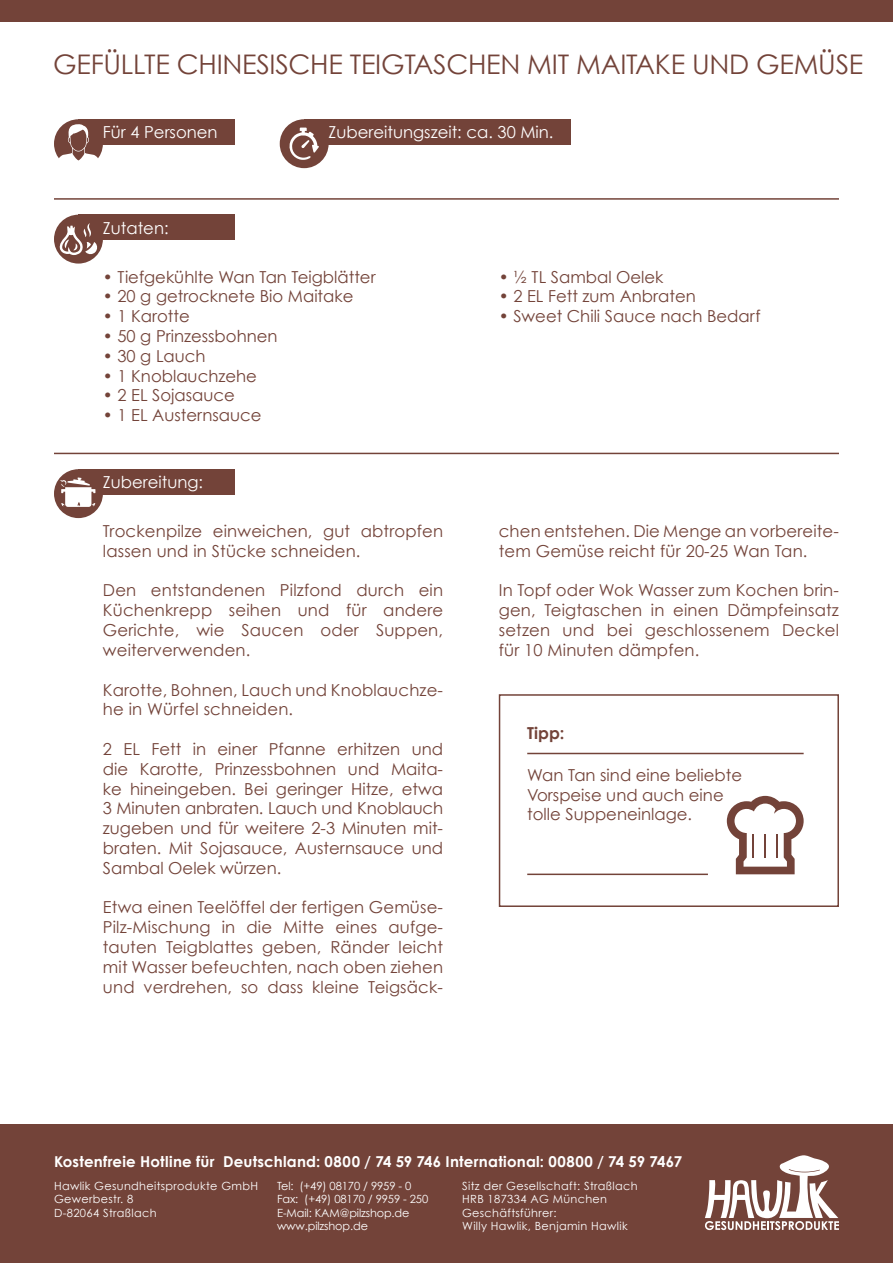
<style>
.page{position:relative;width:893px;height:1263px;background:#fff}
.page>*{position:absolute;margin:0;border:0;box-sizing:border-box;transform-origin:0 0}
.t1{font:27px "Century Gothic";letter-spacing:-.01em;color:#734339}
.t2{font:16.5px/19.8px "Century Gothic";letter-spacing:.01em;color:#734339}
.t3{font:16.5px "Century Gothic";color:#fff}
.t4{font:700 16.5px "Century Gothic";color:#734339}
.t5{font:700 15px "Century Gothic";letter-spacing:.015em;color:#fff}
.t6{font:11.25px/13.5px "Century Gothic";letter-spacing:.03em;color:#fff}
.t7{font:11.25px/13.5px "Century Gothic";letter-spacing:-.01em;color:#fff}
</style>
<div class="page">
<div style="left:0;top:1125px;width:893px;height:138px;background:#734339"></div>
<svg style="left:705px;top:1155px;width:134px;height:75px"></svg>
<div style="left:0;top:0;width:893px;height:21px;background:#734339"></div>
<div style="left:78px;top:119px;width:157px;height:26px;background:#734339"></div>
<div style="left:54px;top:119px;width:49px;height:49px;background:#734339;border-radius:50%"></div>
<svg style="left:56px;top:124px;width:45px;height:44px"></svg>
<div style="left:304px;top:119px;width:266px;height:26px;background:#734339"></div>
<div style="left:280px;top:119px;width:49px;height:49px;background:#734339;border-radius:50%"></div>
<svg style="left:289px;top:128px;width:30px;height:32px"></svg>
<div style="left:78px;top:215px;width:157px;height:25px;background:#734339"></div>
<div style="left:54px;top:215px;width:49px;height:49px;background:#734339;border-radius:50%"></div>
<svg style="left:59px;top:223px;width:39px;height:32px"></svg>
<hr style="left:54px;top:198px;width:785px;height:2px;background:#734339">
<hr style="left:54px;top:453px;width:785px;height:1px;background:#734339">
<div style="left:499px;top:694px;width:340px;height:213px;border:2px solid #734339"></div>
<hr style="left:527px;top:753px;width:277px;height:1px;background:#734339">
<hr style="left:527px;top:873px;width:181px;height:2px;background:#734339">
<svg style="left:727px;top:796px;width:77px;height:78px"></svg>
<div style="left:78px;top:469px;width:157px;height:26px;background:#734339"></div>
<div style="left:54px;top:469px;width:49px;height:49px;background:#734339;border-radius:50%"></div>
<svg style="left:60px;top:477px;width:35px;height:30px"></svg>
<h1 class="t1" style="left:53px;top:48px;width:81px">Gefüllte</h1>
<h1 class="t1" style="left:177px;top:48px;width:117px">chinesische</h1>
<h1 class="t1" style="left:350px;top:48px;width:49px">Teigtasche</h1>
<h1 class="t1" style="left:500px;top:48px;width:142px">n mit Maitake</h1>
<h1 class="t1" style="left:692px;top:48px;width:158px">und Gemüse</h1>
<p class="t3" style="left:103px;top:122px;width:116px">Für 4 Personen</p>
<p class="t3" style="left:103px;top:218px;width:67px">Zutaten:</p>
<p class="t3" style="left:329px;top:122px;width:226px">Zubereitungszeit: ca. 30 Min.</p>
<p class="t2" style="left:103px;top:266px;width:274px">• Tiefgekühlte Wan Tan Teigblätter</p>
<p class="t2" style="left:103px;top:286px;width:252px">• 20 g getrocknete Bio Maitake</p>
<p class="t2" style="left:103px;top:306px;width:88px">• 1 Karotte</p>
<p class="t2" style="left:103px;top:326px;width:176px">• 50 g Prinzessbohnen</p>
<p class="t2" style="left:103px;top:346px;width:104px">• 30 g Lauch</p>
<p class="t2" style="left:103px;top:365px;width:156px">• 1 Knoblauchzehe</p>
<p class="t2" style="left:103px;top:385px;width:134px">• 2 EL Sojasauce</p>
<p class="t2" style="left:103px;top:405px;width:160px">• 1 EL Austernsauce</p>
<p class="t3" style="left:103px;top:472px;width:102px">Zubereitung:</p>
<p class="t2" style="left:103px;top:521px;width:342px">Trockenpilze einweichen, gut abtropfen lassen und in Stücke schneiden.</p>
<p class="t2" style="left:103px;top:580px;width:342px;text-align:justify">Den entstandenen Pilzfond durch ein Küchenkrepp seihen und für andere Gerichte, wie Saucen oder Suppen, weiterverwenden.</p>
<p class="t2" style="left:103px;top:679px;width:342px">Karotte, Bohnen, Lauch und Knoblauchze&shy;he in Würfel schneiden.</p>
<p class="t2" style="left:103px;top:739px;width:342px;text-align:justify">2 EL Fett in einer Pfanne erhitzen und die Karotte, Prinzessbohnen und Maita&shy;ke hineingeben. Bei geringer Hitze, etwa 3 Minuten anbraten. Lauch und Knoblauch zugeben und für weitere 2-3 Minuten mit&shy;braten. Mit Sojasauce, Austernsauce und Sambal Oelek würzen.</p>
<p class="t2" style="left:103px;top:897px;width:342px;text-align:justify">Etwa einen Teelöffel der fertigen Gemüse-Pilz-Mischung in die Mitte eines aufge&shy;tauten Teigblattes geben, Ränder leicht mit Wasser befeuchten, nach oben ziehen und verdrehen, so dass kleine Teigsäck-</p>
<p class="t2" style="left:499px;top:266px;width:166px">• ½ TL Sambal Oelek</p>
<p class="t2" style="left:499px;top:286px;width:199px">• 2 EL Fett zum Anbraten</p>
<p class="t2" style="left:499px;top:306px;width:263px">• Sweet Chili Sauce nach Bedarf</p>
<p class="t2" style="left:499px;top:521px;width:342px">chen entstehen. Die Menge an vorbereite&shy;tem Gemüse reicht für 20-25 Wan Tan.</p>
<p class="t2" style="left:499px;top:580px;width:342px;text-align:justify">In Topf oder Wok Wasser zum Kochen brin&shy;gen, Teigtaschen in einen Dämpfeinsatz setzen und bei geschlossenem Deckel für 10 Minuten dämpfen.</p>
<p class="t4" style="left:527px;top:722px;width:39px">Tipp:</p>
<p class="t2" style="left:527px;top:765px;width:216px">Wan Tan sind eine beliebte<br>Vorspeise und auch eine tolle Suppeneinlage.</p>
<p class="t5" style="left:54px;top:1152px;width:630px">Kostenfreie Hotline für Deutschland: 0800 / 74 59 746 International: 00800 / 74 59 7467</p>
<p class="t6" style="left:54px;top:1178px;width:206px">Hawlik Gesundheitsprodukte GmbH<br>Gewerbestr. 8<br>D-82064 Straßlach</p>
<p class="t6" style="left:462px;top:1178px;width:177px">Sitz der Gesellschaft: Straßlach<br>HRB 187334 AG München<br>Geschäftsführer:<br>Willy Hawlik, Benjamin Hawlik</p>
<p class="t7" style="left:277px;top:1178px;width:153px">Tel: (+49) 08170 / 9959 - 0<br>Fax: (+49) 08170 / 9959 - 250<br>E-Mail: KAM@pilzshop.de www.pilzshop.de</p>
</div>
